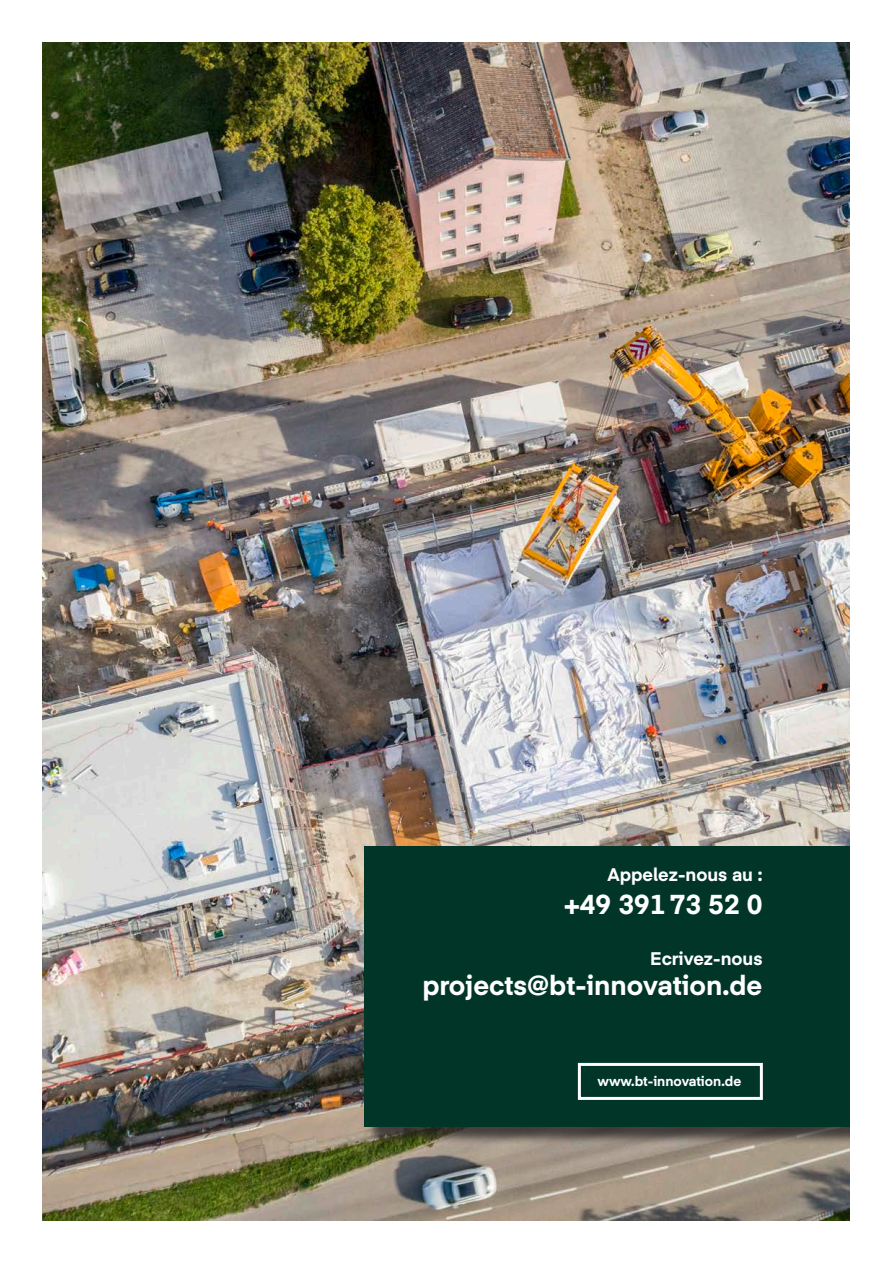
<style>
.page{position:relative;width:893px;height:1263px;background:#fff}
.page>*{position:absolute;margin:0;border:0;box-sizing:border-box;transform-origin:0 0}
.t1{font:700 27px "Eina 04";color:#fff}
.t2{font:700 18px "Eina 04";color:#fff}
.t3{font:700 13.5px "Eina 04";color:#fff}
</style>
<div class="page">
<img style="left:43px;top:43px;width:807px;height:1177px">
<div style="left:366px;top:848px;width:503px;height:297px;background:#231f20;opacity:.75"></div>
<div style="left:364px;top:846px;width:486px;height:281px;background:#003527"></div>
<div style="left:578px;top:1063px;width:185px;height:37px;border:3px solid #fff"></div>
<div style="left:850px;top:0;width:24px;height:1263px;background:#fff"></div>
<p class="t2" style="left:608px;top:862px;width:156px">Appelez-nous au :</p>
<p class="t1" style="left:564px;top:884px;width:200px">+49 391 73 52 0</p>
<p class="t2" style="left:650px;top:946px;width:114px">Ecrivez-nous</p>
<p class="t1" style="left:422px;top:966px;width:342px">projects@bt-innovation.de</p>
<p class="t3" style="left:597px;top:1071px;width:145px">www.bt-innovation.de</p>
</div>
